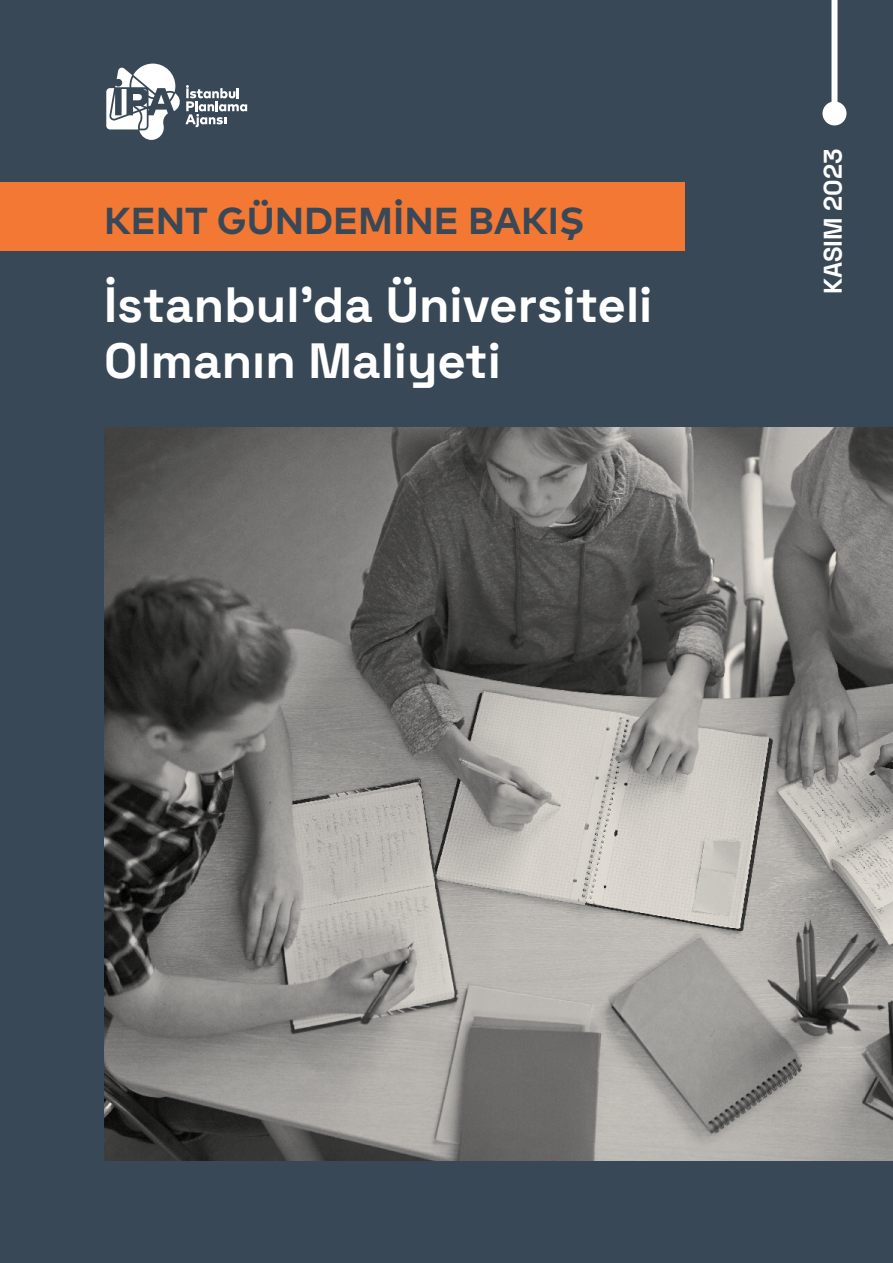
<style>
.page{position:relative;width:893px;height:1263px;background:#394857}
.page>*{position:absolute;margin:0;border:0;box-sizing:border-box;transform-origin:0 0}
.t1{font:300 49.5px/56.1px "Space Grotesk";color:#fff}
.t2{font:700 37.5px "Mark Pro";color:#394857}
.t3{font:300 25.5px "Space Grotesk";color:#fff}
</style>
<div class="page">
<svg style="left:106px;top:64px;width:141px;height:76px"></svg>
<img style="left:104px;top:427px;width:789px;height:734px">
<div style="left:831px;top:0;width:6px;height:113px;background:#fff"></div>
<div style="left:822px;top:101px;width:24px;height:24px;background:#fff;border-radius:50%"></div>
<div style="left:0;top:183px;width:685px;height:68px;background:#f27833"></div>
<p class="t2" style="left:104px;top:192px;width:482px">KENT GÜNDEMİNE BAKIŞ</p>
<p class="t1" style="left:104px;top:274px;width:550px">İstanbul’da Üniversiteli<br>Olmanın Maliyeti</p>
<p class="t3" style="left:814px;top:294px;width:147px;rotate:-90deg">KASIM 2023</p>
</div>
